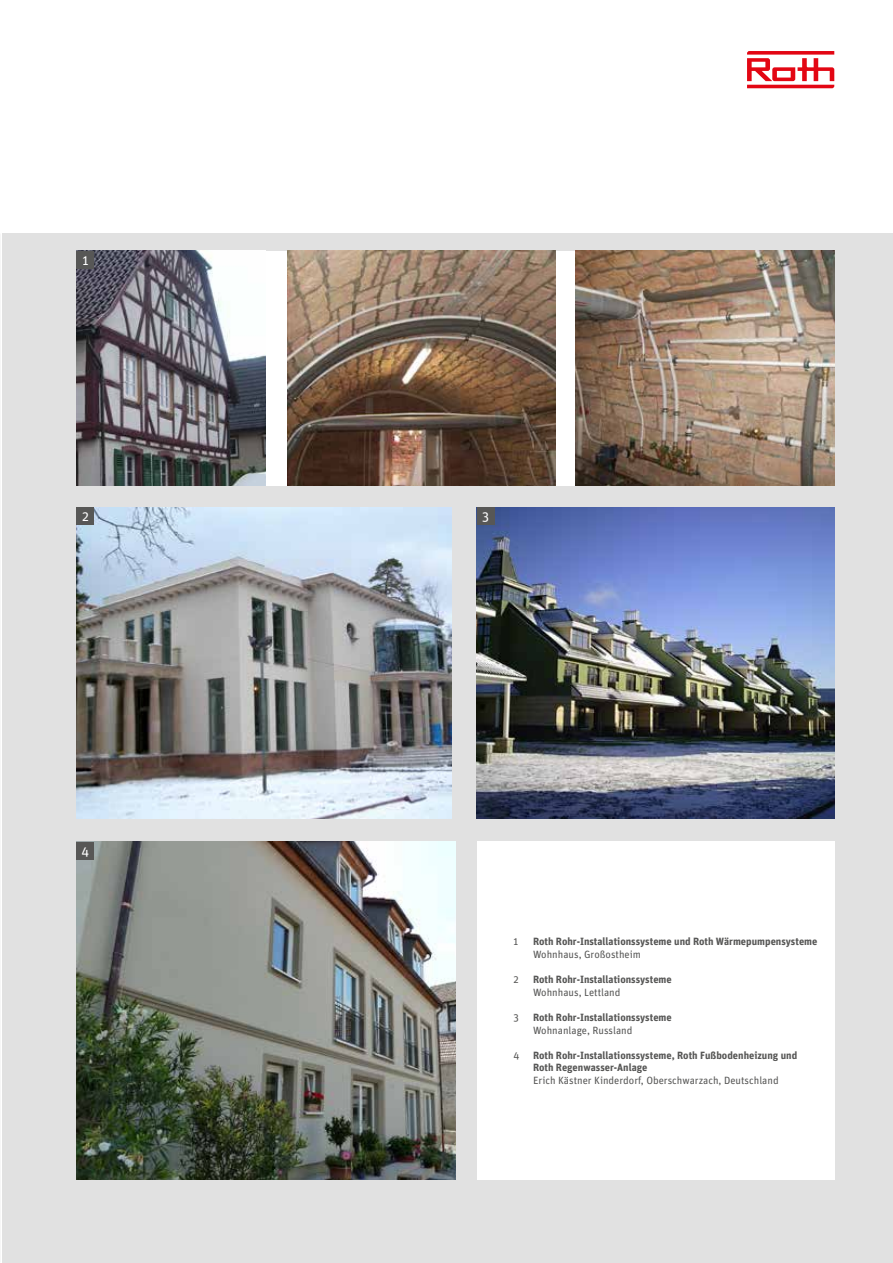
<style>
.page{position:relative;width:893px;height:1263px;background:#fff}
.page>*{position:absolute;margin:0;border:0;box-sizing:border-box;transform-origin:0 0}
.t1{font:13.5px "Unit OT";color:#fff}
.t2{font:700 10.5px/12.6px "Unit OT";color:#575756}
.t3{font:10.5px "Unit OT";color:#575756}
</style>
<div class="page">
<svg style="left:747px;top:51px;width:87px;height:37px"></svg>
<div style="left:3px;top:234px;width:890px;height:1029px;background:#e1e1e1"></div>
<img style="left:77px;top:841px;width:378px;height:338px">
<div style="left:77px;top:841px;width:17px;height:18px;background:#575756"></div>
<div style="left:477px;top:841px;width:357px;height:338px;background:#fff"></div>
<img style="left:77px;top:507px;width:374px;height:312px">
<div style="left:77px;top:507px;width:17px;height:18px;background:#575756"></div>
<div style="left:188px;top:251px;width:444px;height:235px;background:#fff"></div>
<img style="left:77px;top:251px;width:189px;height:235px">
<img style="left:576px;top:251px;width:258px;height:235px">
<img style="left:287px;top:251px;width:269px;height:235px">
<div style="left:77px;top:251px;width:17px;height:18px;background:#575756"></div>
<img style="left:477px;top:507px;width:357px;height:312px">
<div style="left:477px;top:507px;width:18px;height:18px;background:#575756"></div>
<p class="t1" style="left:82px;top:252px;width:8px">1</p>
<p class="t1" style="left:82px;top:508px;width:8px">2</p>
<p class="t1" style="left:82px;top:842px;width:9px">4</p>
<p class="t1" style="left:482px;top:508px;width:8px">3</p>
<p class="t3" style="left:513px;top:935px;width:6px">1</p>
<p class="t2" style="left:533px;top:935px;width:286px">Roth Rohr-Installationssysteme und Roth Wärmepumpensysteme</p>
<p class="t3" style="left:533px;top:948px;width:109px">Wohnhaus, Großostheim</p>
<p class="t3" style="left:513px;top:973px;width:7px">2</p>
<p class="t2" style="left:533px;top:973px;width:140px">Roth Rohr-Installationssysteme</p>
<p class="t3" style="left:533px;top:985px;width:89px">Wohnhaus, Lettland</p>
<p class="t3" style="left:513px;top:1011px;width:7px">3</p>
<p class="t2" style="left:533px;top:1011px;width:140px">Roth Rohr-Installationssysteme</p>
<p class="t3" style="left:533px;top:1023px;width:101px">Wohnanlage, Russland</p>
<p class="t3" style="left:513px;top:1048px;width:7px">4</p>
<p class="t2" style="left:533px;top:1049px;width:266px">Roth Rohr-Installationssysteme, Roth Fußbodenheizung und<br>Roth Regenwasser-Anlage</p>
<p class="t3" style="left:533px;top:1074px;width:247px">Erich Kästner Kinderdorf, Oberschwarzach, Deutschland</p>
</div>
